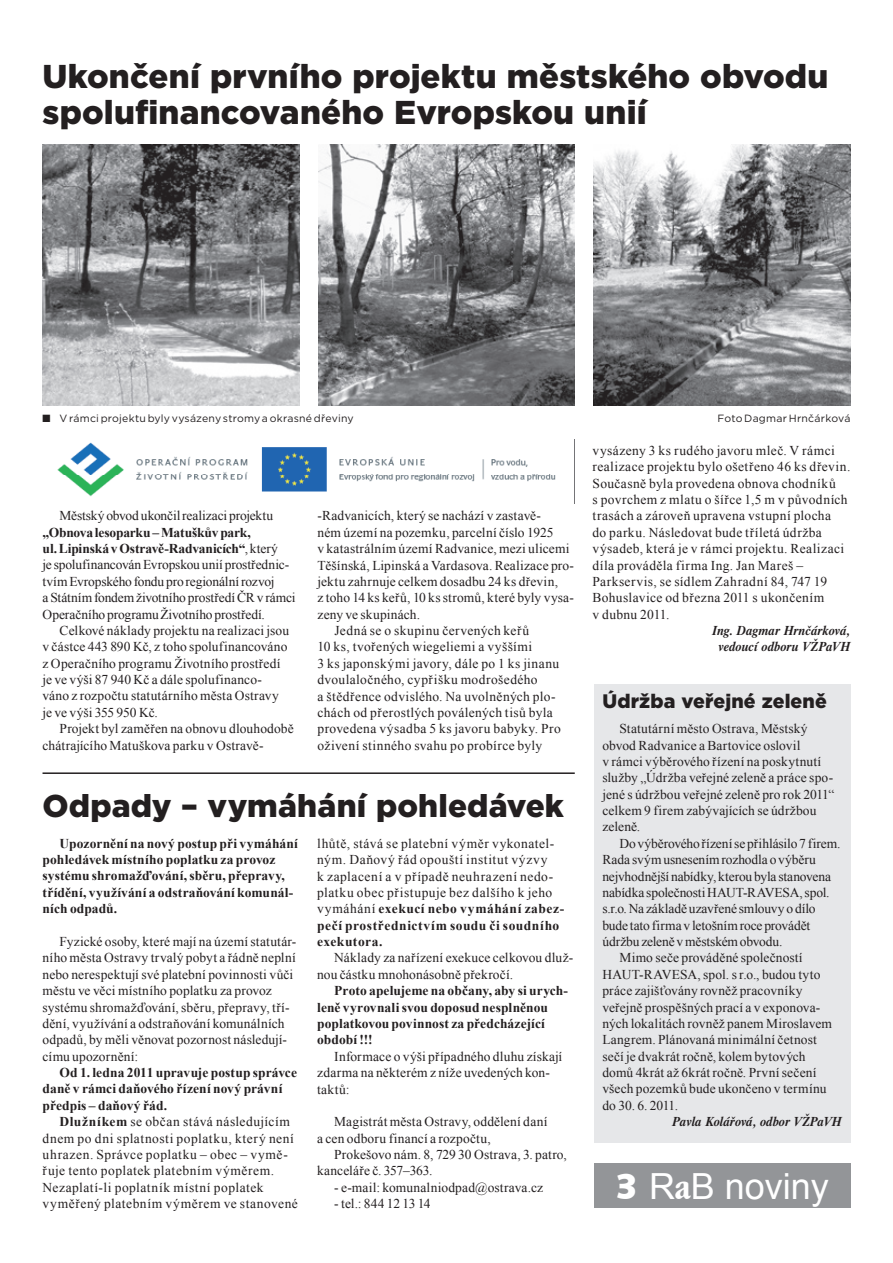
<style>
.page{position:relative;width:893px;height:1263px;background:#fff}
.page>*{position:absolute;margin:0;border:0;box-sizing:border-box;transform-origin:0 0}
.t1{font:36px "Arial";color:#fff}
.t2{font:900 33px/36px "Gotham";letter-spacing:.005em;color:#231f20}
.t3{font:900 31.5px "Gotham";letter-spacing:.005em;color:#231f20}
.t4{font:900 19.5px "Gotham";letter-spacing:.01em;color:#231f20}
.t5{font:13.5px/16.4px "Times New Roman";letter-spacing:.015em;color:#231f20}
.t6{font:13.5px/16.4px "Times New Roman";letter-spacing:.04em;color:#231f20}
.t7{font:700 13.5px/16.4px "Times New Roman";letter-spacing:.005em;color:#231f20}
.t8{font:13.5px/16.4px "Times New Roman";letter-spacing:-.01em;color:#231f20}
.t9{font:13.5px "Times New Roman";letter-spacing:-.005em;color:#231f20}
.t10{font:13.5px "Times New Roman";letter-spacing:-.015em;color:#231f20}
.t11{font:italic 700 13.5px/16.4px "Dutch 801 Rm BTCE";letter-spacing:.005em;color:#231f20;text-align:center;scale:.95 1}
.t12{font:13.5px "Times New Roman";letter-spacing:.035em;color:#231f20}
.t13{font:10.5px "Gotham";letter-spacing:.02em;color:#231f20}
.s1{font-family:"Dixieland Normal"}
.s2{font-weight:700}
.s3{font-family:"Humanist 531 BT Black A"}
.s4{font-family:"Garamond IT Cby BT";font-weight:700;font-stretch:condensed}
</style>
<div class="page">
<div style="left:594px;top:1163px;width:256px;height:45px;background:#939598"></div>
<img style="left:57px;top:440px;width:518px;height:64px">
<img style="left:43px;top:144px;width:256px;height:262px">
<img style="left:318px;top:144px;width:257px;height:262px">
<img style="left:594px;top:144px;width:256px;height:262px">
<div style="left:594px;top:684px;width:256px;height:458px;background:#e6e7e9"></div>
<hr style="left:43px;top:772px;width:532px;height:2px;background:#231f20">
<h2 class="t2" style="left:43px;top:58px;width:787px">Ukončení prvního projektu městského obvodu spolufinancovaného Evropskou unií</h2>
<p class="t13" style="left:43px;top:412px;width:313px"><span class="s1">Q</span> V rámci projektu byly vysázeny stromy a okrasné dřeviny</p>
<p class="t13" style="left:718px;top:412px;width:134px">Foto Dagmar Hrnčárková</p>
<p class="t8" style="left:60px;top:507px;width:215px">Městský obvod ukončil realizaci projektu</p>
<p class="t8" style="left:43px;top:524px;width:255px"><span class="s2">„Obnova lesoparku– Matuškův park, ul.Lipinská vOstravě-Radvanicích“</span>, který<br>je spolufinancován Evropskou unií prostřednic&shy;tvím Evropského fondu pro regionální rozvoj aStátním fondem životního prostředí ČR v rámci Operačního programu Životního prostředí.</p>
<p class="t5" style="left:43px;top:622px;width:248px;text-indent:17px">Celkové náklady projektu na realizaci jsou v částce 443 890 Kč, z toho spolufinancováno z Operačního programu Životního prostředí je ve výši 87 940 Kč a dále spolufinanco&shy;váno z rozpočtu statutárního města Ostravy je ve výši 355 950 Kč.</p>
<p class="t5" style="left:43px;top:720px;width:253px;text-indent:17px">Projekt byl zaměřen na obnovu dlouhodobě chátrajícího Matuškova parku v Ostravě-</p>
<p class="t5" style="left:317px;top:507px;width:225px">-Radvanicích, který se nachází v zastavě-</p>
<p class="t5" style="left:317px;top:524px;width:238px">ném území na pozemku, parcelní číslo 1925</p>
<p class="t5" style="left:317px;top:540px;width:254px">v katastrálním území Radvanice, mezi ulicemi</p>
<p class="t5" style="left:317px;top:557px;width:258px">Těšínská, Lipinská a Vardasova. Realizace pro-</p>
<p class="t5" style="left:317px;top:573px;width:242px">jektu zahrnuje celkem dosadbu 24 ks dřevin,</p>
<p class="t5" style="left:317px;top:589px;width:258px">z toho 14 ks keřů, 10 ks stromů, které byly vysa-</p>
<p class="t5" style="left:317px;top:606px;width:104px">zeny ve skupinách.</p>
<p class="t5" style="left:335px;top:622px;width:196px">Jedná se o skupinu červených keřů</p>
<p class="t5" style="left:317px;top:638px;width:216px">10 ks, tvořených wiegeliemi a vyššími</p>
<p class="t12" style="left:317px;top:654px;width:243px">3 ks japonskými javory, dále po 1 ks jinanu</p>
<p class="t5" style="left:318px;top:671px;width:222px">dvoulaločného, cypřišku modrošedého</p>
<p class="t5" style="left:318px;top:688px;width:240px">a štědřence odvislého. Na uvolněných plo-</p>
<p class="t5" style="left:318px;top:704px;width:237px">chách od přerostlých poválených tisů byla</p>
<p class="t5" style="left:318px;top:720px;width:245px">provedena výsadba 5 ks javoru babyky. Pro</p>
<p class="t5" style="left:318px;top:737px;width:226px">oživení stinného svahu po probírce byly</p>
<h3 class="t3" style="left:43px;top:784px;width:523px">Odpady – vymáhání pohledávek</h3>
<p class="t7" style="left:43px;top:835px;width:257px;text-indent:17px">Upozornění na nový postup při vymáhání pohledávek místního poplatku za provoz systému shromažďování, sběru, přepravy, třídění, využívání a odstraňování komunál&shy;ních odpadů.</p>
<p class="t5" style="left:43px;top:933px;width:255px;text-indent:17px">Fyzické osoby, které mají na území statutár&shy;ního města Ostravy trvalý pobyt a řádně neplní nebo nerespektují své platební povinnosti vůči městu ve věci místního poplatku za provoz systému shromažďování, sběru, přepravy, tří&shy;dění, využívání a odstraňování komunálních odpadů, by měli věnovat pozornost následují&shy;címu upozornění:</p>
<p class="t7" style="left:43px;top:1064px;width:256px;text-indent:17px">Od 1. ledna 2011 upravuje postup správce daně v rámci daňového řízení nový právní předpis – daňový řád.</p>
<p class="t6" style="left:43px;top:1113px;width:257px;text-indent:17px"><span class="s2">Dlužníkem</span> se občan stává následujícím dnem po dni splatnosti poplatku, který není uhrazen. Správce poplatku – obec – vymě&shy;řuje tento poplatek platebním výměrem.<br>Nezaplatí-li poplatník místní poplatek vyměřený platebním výměrem ve stanovené</p>
<p class="t6" style="left:317px;top:835px;width:249px">lhůtě, stává se platební výměr vykonatel&shy;ným. Daňový řád opouští institut výzvy<br>k zaplacení a v případě neuhrazení nedo&shy;platku obec přistupuje bez dalšího k jeho vymáhání <span class="s2">exekucí nebo vymáhání zabez&shy;pečí prostřednictvím soudu či soudního exekutora.</span></p>
<p class="t5" style="left:317px;top:949px;width:258px;text-indent:17px">Náklady za nařízení exekuce celkovou dluž&shy;nou částku mnohonásobně překročí.</p>
<p class="t7" style="left:317px;top:982px;width:252px;text-indent:17px">Proto apelujeme na občany, aby si urych&shy;leně vyrovnali svou doposud nesplněnou poplatkovou povinnost za předcházející období !!!</p>
<p class="t5" style="left:317px;top:1048px;width:247px;text-indent:17px">Informace o výši případného dluhu získají zdarma na některém z níže uvedených kon&shy;taktů:</p>
<p class="t5" style="left:317px;top:1113px;width:232px;text-indent:17px">Magistrát města Ostravy, oddělení daní a cen odboru financí a rozpočtu,</p>
<p class="t5" style="left:317px;top:1146px;width:251px;text-indent:17px">Prokešovo nám. 8, 729 30 Ostrava, 3. patro, kanceláře č. 357–363.</p>
<p class="t5" style="left:334px;top:1179px;width:210px">- e-mail: komunalniodpad@ostrava.cz</p>
<p class="t9" style="left:334px;top:1194px;width:98px">- tel.: 844 12 13 14</p>
<p class="t5" style="left:592px;top:442px;width:259px">vysázeny 3 ks rudého javoru mleč. V rámci realizace projektu bylo ošetřeno 46 ks dřevin.<br>Současně byla provedena obnova chodníků<br>s povrchem z mlatu o šířce 1,5 m v původních trasách a zároveň upravena vstupní plocha<br>do parku. Následovat bude tříletá údržba výsadeb, která je v rámci projektu. Realizaci díla prováděla firma Ing. Jan Mareš – Parkservis, se sídlem Zahradní 84, 747 19<br>Bohuslavice od března 2011 s ukončením<br>v dubnu 2011.</p>
<p class="t11" style="left:713px;top:622px;width:147px">Ing. Dagmar Hrnčárková, vedoucí odboru VŽPaVH</p>
<h3 class="t4" style="left:602px;top:688px;width:226px">Údržba veřejné zeleně</h3>
<p class="t5" style="left:602px;top:720px;width:233px;text-indent:17px">Statutární město Ostrava, Městský obvod Radvanice a Bartovice oslovil<br>v rámci výběrového řízení na poskytnutí služby „Údržba veřejné zeleně a práce spo&shy;jené s údržbou veřejné zeleně pro rok 2011“ celkem 9 firem zabývajících se údržbou zeleně.</p>
<p class="t9" style="left:619px;top:834px;width:223px">Do výběrového řízení se přihlásilo 7 firem.</p>
<p class="t9" style="left:602px;top:850px;width:215px">Rada svým usnesením rozhodla o výběru</p>
<p class="t10" style="left:602px;top:867px;width:230px">nejvhodnější nabídky, kterou byla stanovena</p>
<p class="t8" style="left:602px;top:884px;width:229px">nabídka společnosti HAUT-RAVESA, spol.</p>
<p class="t9" style="left:602px;top:900px;width:215px">s.r.o.Na základě uzavřené smlouvy o dílo</p>
<p class="t8" style="left:602px;top:917px;width:209px">bude tato firma v letošním roce provádět</p>
<p class="t10" style="left:602px;top:932px;width:181px">údržbu zeleně vměstském obvodu.</p>
<p class="t5" style="left:619px;top:949px;width:185px">Mimo seče prováděné společností</p>
<p class="t5" style="left:602px;top:966px;width:220px">HAUT-RAVESA, spol. s r.o., budou tyto</p>
<p class="t5" style="left:602px;top:982px;width:202px">práce zajišťovány rovněž pracovníky</p>
<p class="t5" style="left:602px;top:999px;width:219px">veřejně prospěšných prací a v exponova-</p>
<p class="t5" style="left:602px;top:1015px;width:231px">ných lokalitách rovněž panem Miroslavem</p>
<p class="t5" style="left:602px;top:1031px;width:216px">Langrem. Plánovaná minimální četnost</p>
<p class="t5" style="left:602px;top:1048px;width:205px">sečí je dvakrát ročně, kolem bytových</p>
<p class="t5" style="left:602px;top:1064px;width:216px">domů 4krát až 6krát ročně. První sečení</p>
<p class="t5" style="left:602px;top:1080px;width:226px">všech pozemků bude ukončeno v termínu</p>
<p class="t5" style="left:602px;top:1097px;width:77px">do 30. 6. 2011.</p>
<p class="t11" style="left:673px;top:1113px;width:180px">Pavla Kolářová, odbor VŽPaVH</p>
<h1 class="t1" style="left:615px;top:1163px;width:215px"><span class="s3">3</span> R<span class="s4">a</span>B noviny</h1>
</div>
